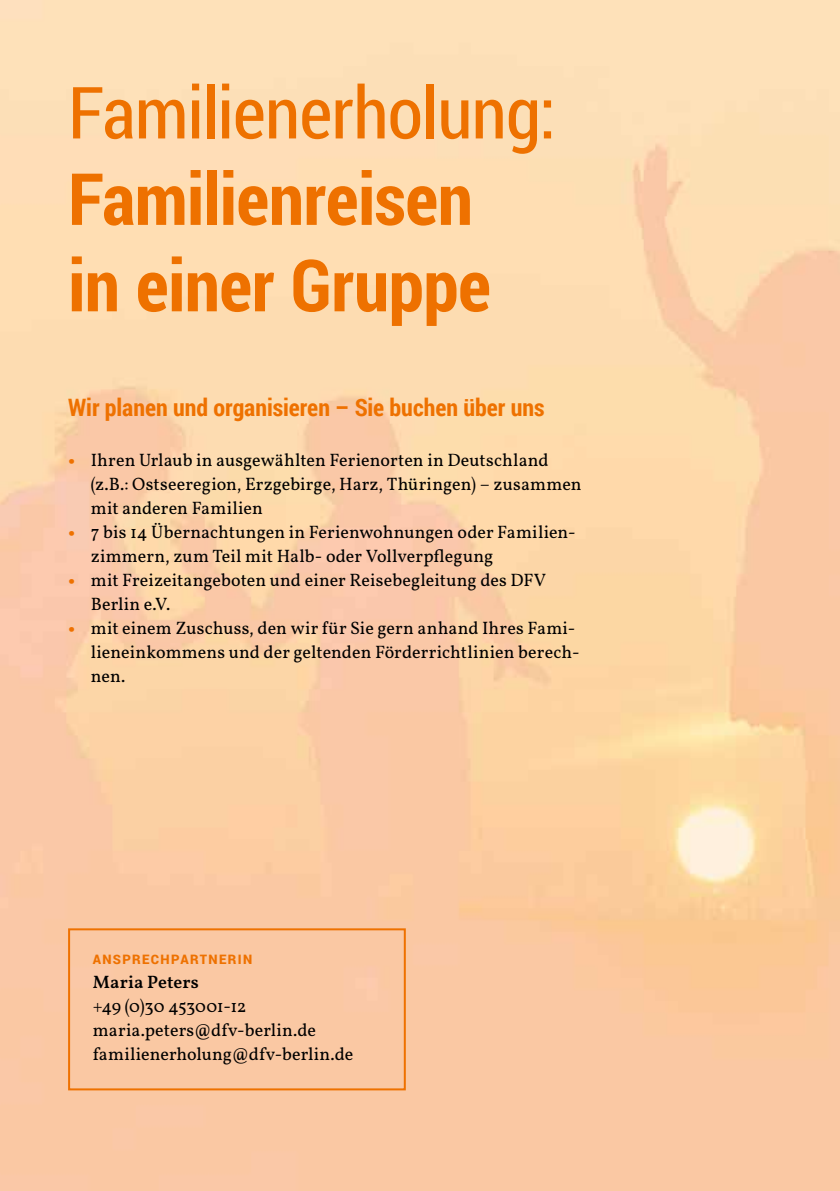
<style>
.page{position:relative;width:840px;height:1191px;background:#fff}
.page>*{position:absolute;margin:0;border:0;box-sizing:border-box;transform-origin:0 0}
.t1{font:700 72px/86.4px "Roboto Condensed";letter-spacing:-.01em;color:#ee7100}
.t2{font:72px "Roboto Condensed";letter-spacing:-.01em;color:#ee7100}
.t3{font:700 24px "Roboto Condensed";color:#ee7100}
.t4{font:18px/24px "Vollkorn";letter-spacing:.005em;color:#000}
.t5{font:600 18px "Vollkorn";letter-spacing:.01em;color:#000}
.t6{font:900 13px "Roboto";letter-spacing:.1em;color:#ee7100}
.s1{font-weight:700;color:#ee7100}
</style>
<div class="page">
<img style="left:0;top:0;width:839px;height:1191px">
<div style="left:68px;top:928px;width:337px;height:162px;border:2px solid #ee7100"></div>
<h1 class="t2" style="left:68px;top:63px;width:489px">Familienerholung:</h1>
<h1 class="t1" style="left:68px;top:153px;width:424px">Familienreisen in einer Gruppe</h1>
<h2 class="t3" style="left:68px;top:391px;width:477px">Wir planen und organisieren – Sie buchen über uns</h2>
<p class="t4" style="left:91px;top:448px;width:492px;text-indent:-23px"><span class="s1">•</span> Ihren Urlaub in ausgewählten Ferienorten in Deutschland (z.B.: Ostseeregion, Erzgebirge, Harz, Thüringen) – zusammen mit anderen Familien</p>
<p class="t4" style="left:91px;top:520px;width:486px;text-indent:-23px"><span class="s1">•</span> 7 bis 14 Übernachtungen in Ferienwohnungen oder Familien&shy;zimmern, zum Teil mit Halb- oder Vollverpflegung</p>
<p class="t4" style="left:91px;top:568px;width:456px;text-indent:-23px"><span class="s1">•</span> mit Freizeitangeboten und einer Reisebegleitung des DFV<br>Berlin e.V.</p>
<p class="t4" style="left:91px;top:616px;width:490px;text-indent:-23px"><span class="s1">•</span> mit einem Zuschuss, den wir für Sie gern anhand Ihres Fami&shy;lieneinkommens und der geltenden Förderrichtlinien berech&shy;nen.</p>
<p class="t6" style="left:93px;top:950px;width:161px">ANSPRECHPARTNERIN</p>
<p class="t5" style="left:93px;top:968px;width:108px">Maria Peters</p>
<p class="t4" style="left:93px;top:994px;width:262px">+49 (0)30 453001-12 maria.peters@dfv-berlin.de familienerholung@dfv-berlin.de</p>
</div>
